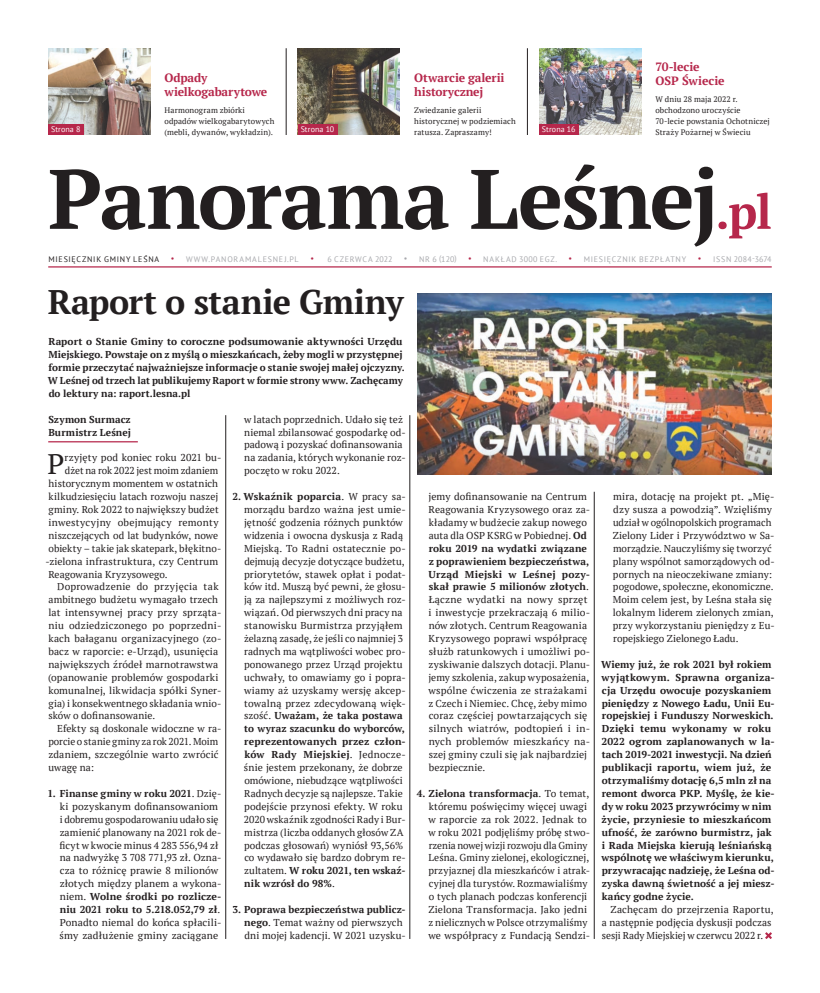
<style>
.page{position:relative;width:820px;height:993px;background:#fff}
.page>*{position:absolute;margin:0;border:0;box-sizing:border-box;transform-origin:0 0}
.t1{font:700 34px "PT Serif";letter-spacing:-.01em;color:#231f20}
.główny_inicjał_wypus{font:28.4px "PT Serif";color:#231f20}
.t2{font:700 12px/14.4px "PT Serif";letter-spacing:-.01em;color:#b6274b}
.główny_akapitowy{font:10px/12.9px "PT Serif";letter-spacing:.01em;color:#231f20}
.główny_akapitowy_1_a{font:700 10px/12.9px "PT Serif";letter-spacing:.01em;color:#231f20}
.główny_inicjał_wypus-2{font:10px "PT Serif";letter-spacing:.01em;color:#231f20}
.autor{font:700 10px/12.9px "PT Serif";letter-spacing:.01em;color:#231f20}
.główny_akapitowy_1_a-2{font:8px/11px "PT Serif";letter-spacing:.015em;color:#231f20}
.numer___ISSN{font:8px "PT Sans";letter-spacing:.095em;color:#a8a9ad}
.więcej{font:8px "PT Sans";letter-spacing:.015em;color:#fff}
.numer___ISSN-2{font:8px "PT Sans";letter-spacing:.09em;color:#231f20}
.numer___ISSN-3{font:8px "PT Sans";letter-spacing:.02em;color:#a8a9ad}
.s1{color:#b6274b}
.s2{font-weight:700}
</style>
<div class="page">
<hr style="left:48px;top:441px;width:90px;height:1px;background:#b6274b">
<svg style="left:765px;top:932px;width:6px;height:6px"></svg>
<hr style="left:48px;top:266px;width:723px;height:1px;background:#b6274b">
<svg style="left:718px;top:193px;width:52px;height:45px"></svg>
<svg style="left:50px;top:164px;width:662px;height:82px"></svg>
<img style="left:539px;top:48px;width:102px;height:87px">
<div style="left:539px;top:124px;width:39px;height:11px;background:#b6274b"></div>
<img style="left:48px;top:48px;width:102px;height:87px">
<div style="left:48px;top:124px;width:35px;height:11px;background:#b6274b"></div>
<img style="left:298px;top:48px;width:102px;height:87px">
<div style="left:298px;top:124px;width:39px;height:11px;background:#b6274b"></div>
<hr style="left:286px;top:48px;width:1px;height:87px;background:#231f20">
<hr style="left:527px;top:48px;width:1px;height:87px;background:#231f20">
<hr style="left:594px;top:491px;width:1px;height:447px;background:#231f20">
<hr style="left:409px;top:415px;width:1px;height:523px;background:#231f20">
<hr style="left:225px;top:415px;width:1px;height:523px;background:#231f20">
<img style="left:417px;top:293px;width:354px;height:181px">
<p class="więcej" style="left:51px;top:124px;width:31px">Strona 8</p>
<p class="t2" style="left:164px;top:70px;width:104px">Odpady wielkogabarytowe</p>
<p class="główny_akapitowy_1_a-2" style="left:164px;top:104px;width:111px">Harmonogram zbiórki odpadów wielkogabarytowych (mebli, dywanów, wykładzin).</p>
<p class="więcej" style="left:300px;top:124px;width:35px">Strona 10</p>
<p class="t2" style="left:414px;top:70px;width:92px">Otwarcie galerii historycznej</p>
<p class="główny_akapitowy_1_a-2" style="left:414px;top:104px;width:103px">Zwiedzanie galerii historycznej w podziemiach ratusza. Zapraszamy!</p>
<p class="więcej" style="left:541px;top:124px;width:35px">Strona 16</p>
<p class="t2" style="left:655px;top:59px;width:71px">70-lecie<br>OSP Świecie</p>
<p class="główny_akapitowy_1_a-2" style="left:655px;top:93px;width:116px">W dniu 28 maja 2022 r. obchodzono uroczyście<br>70-lecie powstania Ochotniczej<br>Straży Pożarnej w Świeciu</p>
<p class="numer___ISSN-2" style="left:49px;top:254px;width:112px">MIESIĘCZNIK GMINY LEŚNA</p>
<p class="numer___ISSN" style="left:171px;top:254px;width:129px"><span class="s1">•</span> WWW.PANORAMALESNEJ.PL</p>
<p class="numer___ISSN" style="left:310px;top:254px;width:84px"><span class="s1">•</span> 6 CZERWCA 2022</p>
<p class="numer___ISSN" style="left:404px;top:254px;width:54px">• NR 6 (120)</p>
<p class="numer___ISSN" style="left:468px;top:254px;width:91px"><span class="s1">•</span> NAKŁAD 3000 EGZ.</p>
<p class="numer___ISSN" style="left:568px;top:254px;width:119px"><span class="s1">•</span> MIESIĘCZNIK BEZPŁATNY</p>
<p class="numer___ISSN-3" style="left:697px;top:254px;width:75px"><span class="s1">•</span> ISSN 2084-3674</p>
<p class="t1" style="left:48px;top:279px;width:357px">Raport o stanie Gminy</p>
<p class="główny_akapitowy_1_a" style="left:48px;top:335px;width:358px">Raport o Stanie Gminy to coroczne podsumowanie aktywności Urzędu Miejskiego. Powstaje on z myślą o mieszkańcach, żeby mogli w przystępnej formie przeczytać najważniejsze informacje o stanie swojej małej ojczyzny.<br>W Leśnej od trzech lat publikujemy Raport w formie strony www. Zachęcamy do lektury na: raport.lesna.pl</p>
<p class="autor" style="left:48px;top:412px;width:84px">Szymon Surmacz<br>Burmistrz Leśnej</p>
<p class="główny_inicjał_wypus" style="left:47px;top:445px;width:18px">P</p>
<p class="główny_inicjał_wypus-2" style="left:65px;top:451px;width:158px">rzyjęty pod koniec roku 2021 bu-</p>
<p class="główny_akapitowy" style="left:244px;top:412px;width:163px">w latach poprzednich. Udało się też niemal zbilansować gospodarkę od&shy;padową i pozyskać dofinansowania na zadania, których wykonanie roz&shy;poczęto w roku 2022.</p>
<p class="główny_akapitowy" style="left:243px;top:490px;width:163px;text-indent:-11px"><span class="s2">2. Wskaźnik poparcia</span>. W pracy sa&shy;morządu bardzo ważna jest umie&shy;jętność godzenia różnych punktów widzenia i owocna dyskusja z Radą Miejską. To Radni ostatecznie po&shy;dejmują decyzje dotyczące budżetu, priorytetów, stawek opłat i podat&shy;ków itd. Muszą być pewni, że głosu&shy;ją za najlepszymi z możliwych roz&shy;wiązań. Od pierwszych dni pracy na stanowisku Burmistrza przyjąłem żelazną zasadę, że jeśli co najmniej 3 radnych ma wątpliwości wobec pro&shy;ponowanego przez Urząd projektu uchwały, to omawiamy go i popra&shy;wiamy aż uzyskamy wersję akcep&shy;towalną przez zdecydowaną więk&shy;szość. <span class="s2">Uważam, że taka postawa to wyraz szacunku do wyborców, reprezentowanych przez człon&shy;ków Rady Miejskiej</span>. Jednocze&shy;śnie jestem przekonany, że dobrze omówione, niebudzące wątpliwości Radnych decyzje są najlepsze. Takie podejście przynosi efekty. W roku 2020 wskaźnik zgodności Rady i Bur&shy;mistrza (liczba oddanych głosów ZA podczas głosowań) wyniósł 93,56% co wydawało się bardzo dobrym re&shy;zultatem. <span class="s2">W roku 2021, ten wskaź&shy;nik wzrósł do 98%</span>.</p>
<p class="główny_akapitowy" style="left:244px;top:902px;width:163px;text-indent:-12px"><span class="s2">3. Poprawa bezpieczeństwa publicz&shy;nego</span>. Temat ważny od pierwszych dni mojej kadencji. W 2021 uzysku-</p>
<p class="główny_inicjał_wypus-2" style="left:65px;top:464px;width:155px">dżet na rok 2022 jest moim zdaniem</p>
<p class="główny_inicjał_wypus-2" style="left:48px;top:477px;width:171px">historycznym momentem w ostatnich</p>
<p class="główny_inicjał_wypus-2" style="left:48px;top:490px;width:171px">kilkudziesięciu latach rozwoju naszej</p>
<p class="główny_inicjał_wypus-2" style="left:48px;top:502px;width:172px">gminy. Rok 2022 to największy budżet</p>
<p class="główny_inicjał_wypus-2" style="left:48px;top:515px;width:172px">inwestycyjny obejmujący remonty</p>
<p class="główny_inicjał_wypus-2" style="left:48px;top:528px;width:171px">niszczejących od lat budynków, nowe</p>
<p class="główny_inicjał_wypus-2" style="left:49px;top:541px;width:174px">obiekty – takie jak skatepark, błękitno-</p>
<p class="główny_inicjał_wypus-2" style="left:45px;top:554px;width:174px">-zielona infrastruktura, czy Centrum</p>
<p class="główny_inicjał_wypus-2" style="left:48px;top:567px;width:121px">Reagowania Kryzysowego.</p>
<p class="główny_akapitowy" style="left:48px;top:580px;width:175px;text-indent:9px">Doprowadzenie do przyjęcia tak ambitnego budżetu wymagało trzech lat intensywnej pracy przy sprząta&shy;niu odziedziczonego po poprzedni&shy;kach bałaganu organizacyjnego (zo&shy;bacz w raporcie: e-Urząd), usunięcia największych źródeł marnotrawstwa (opanowanie problemów gospodarki komunalnej, likwidacja spółki Syner&shy;gia) i konsekwentnego składania wnio&shy;sków o dofinansowanie.</p>
<p class="główny_akapitowy" style="left:48px;top:722px;width:174px;text-indent:9px">Efekty są doskonale widoczne w ra&shy;porcie o stanie gminy za rok 2021. Moim zdaniem, szczególnie warto zwrócić uwagę na:</p>
<p class="główny_akapitowy" style="left:59px;top:786px;width:163px;text-indent:-12px"><span class="s2">1. Finanse gminy w roku 2021</span>. Dzię&shy;ki pozyskanym dofinansowaniom i dobremu gospodarowaniu udało się zamienić planowany na 2021 rok de&shy;ficyt w kwocie minus 4 283 556,94 zł na nadwyżkę 3 708 771,93 zł. Ozna&shy;cza to różnicę prawie 8 milionów złotych między planem a wykona&shy;niem. <span class="s2">Wolne środki po rozlicze&shy;niu 2021 roku to 5.218.052,79 zł</span>.<br>Ponadto niemal do końca spłacili&shy;śmy zadłużenie gminy zaciągane</p>
<p class="główny_akapitowy" style="left:428px;top:490px;width:163px">jemy dofinansowanie na Centrum<br>Reagowania Kryzysowego oraz za&shy;kładamy w budżecie zakup nowego auta dla OSP KSRG w Pobiednej. <span class="s2">Od roku 2019 na wydatki związane z poprawieniem bezpieczeństwa,<br>Urząd Miejski w Leśnej pozy&shy;skał prawie 5 milionów złotych</span>.<br>Łączne wydatki na nowy sprzęt i inwestycje przekraczają 6 milio&shy;nów złotych. Centrum Reagowania<br>Kryzysowego poprawi współpracę służb ratunkowych i umożliwi po&shy;zyskiwanie dalszych dotacji. Planu&shy;jemy szkolenia, zakup wyposażenia, wspólne ćwiczenia ze strażakami z Czech i Niemiec. Chcę, żeby mimo coraz częściej powtarzających się silnych wiatrów, podtopień i in&shy;nych problemów mieszkańcy na&shy;szej gminy czuli się jak najbardziej bezpiecznie.</p>
<p class="główny_akapitowy" style="left:428px;top:786px;width:163px;text-indent:-12px"><span class="s2">4. Zielona transformacja</span>. To temat, któremu poświęcimy więcej uwagi w raporcie za rok 2022. Jednak to w roku 2021 podjęliśmy próbę stwo&shy;rzenia nowej wizji rozwoju dla Gminy Leśna. Gminy zielonej, ekologicznej, przyjaznej dla mieszkańców i atrak&shy;cyjnej dla turystów. Rozmawialiśmy o tych planach podczas konferencji Zielona Transformacja. Jako jedni z nielicznych w Polsce otrzymaliśmy we współpracy z Fundacją Sendzi-</p>
<p class="główny_akapitowy" style="left:612px;top:490px;width:163px">mira, dotację na projekt pt. „Mię&shy;dzy susza a powodzią”. Wzięliśmy udział w ogólnopolskich programach Zielony Lider i Przywództwo w Sa&shy;morządzie. Nauczyliśmy się tworzyć plany wspólnot samorządowych od&shy;pornych na nieoczekiwane zmiany: pogodowe, społeczne, ekonomiczne.<br>Moim celem jest, by Leśna stała się lokalnym liderem zielonych zmian, przy wykorzystaniu pieniędzy z Eu&shy;ropejskiego Zielonego Ładu.</p>
<p class="główny_akapitowy_1_a" style="left:600px;top:657px;width:175px">Wiemy już, że rok 2021 był rokiem wyjątkowym. Sprawna organiza&shy;cja Urzędu owocuje pozyskaniem pieniędzy z Nowego Ładu, Unii Eu&shy;ropejskiej i Funduszy Norweskich.<br>Dzięki temu wykonamy w roku<br>2022 ogrom zaplanowanych w la&shy;tach 2019-2021 inwestycji. Na dzień publikacji raportu, wiem już, że otrzymaliśmy dotację 6,5 mln zł na remont dworca PKP. Myślę, że kie&shy;dy w roku 2023 przywrócimy w nim życie, przyniesie to mieszkańcom ufność, że zarówno burmistrz, jak i Rada Miejska kierują leśniańską wspólnotę we właściwym kierunku, przywracając nadzieję, że Leśna od&shy;zyska dawną świetność a jej miesz&shy;kańcy godne życie.</p>
<p class="główny_akapitowy" style="left:601px;top:902px;width:173px;text-indent:9px">Zachęcam do przejrzenia Raportu, a następnie podjęcia dyskusji podczas sesji Rady Miejskiej w czerwcu 2022 r.</p>
</div>
